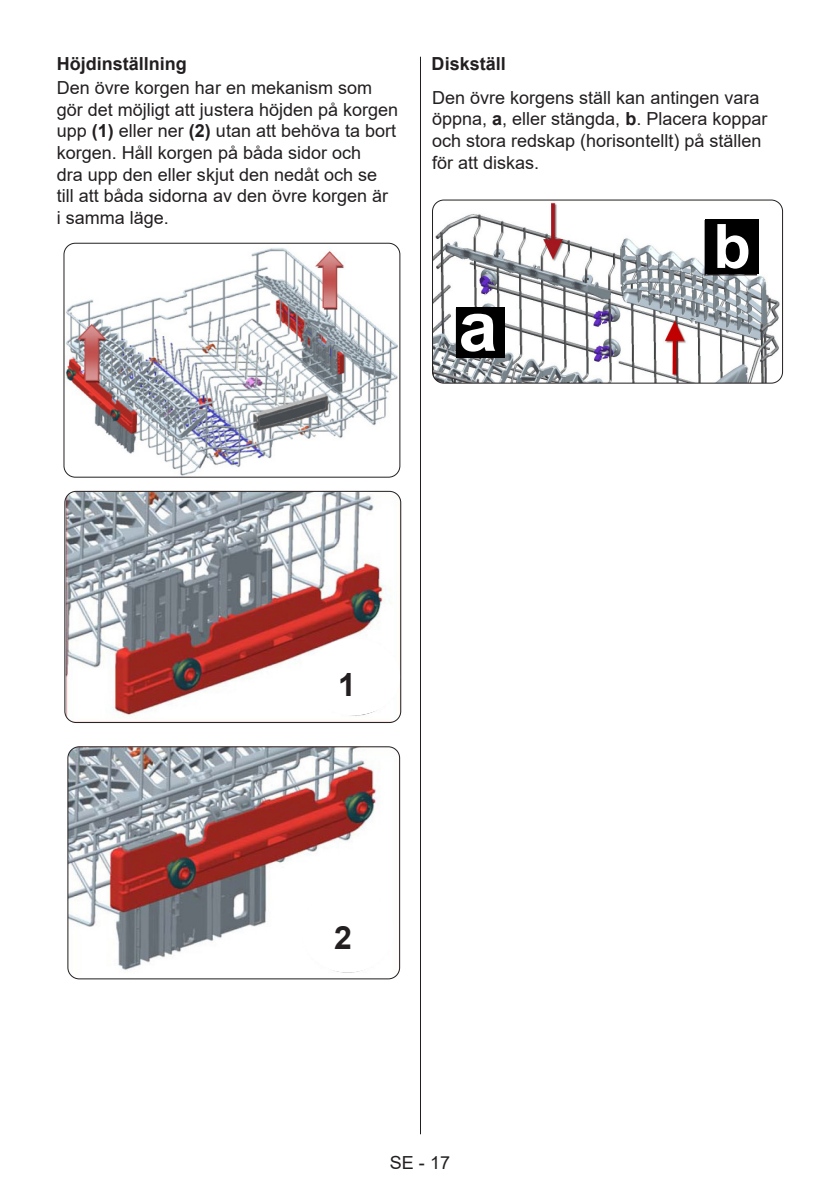
<style>
.page{position:relative;width:840px;height:1191px;background:#fff}
.page>*{position:absolute;margin:0;border:0;box-sizing:border-box;transform-origin:0 0}
.t1{font:700 70px "Arial";color:#fff}
.t2{font:700 61.2px "Arial";color:#fff}
.t3{font:700 32px "Arial";color:#231f20}
.Paragraf_yazi{font:18px/21.6px "Arial";color:#231f20}
.Paragraf_yazi-2{font:700 18px "Arial";color:#231f20}
.s1{font-weight:700}
</style>
<div class="page">
<img style="left:65px;top:243px;width:334px;height:234px">
<div style="left:63px;top:243px;width:337px;height:235px;border:1px solid #231f20;border-radius:11px"></div>
<img style="left:66px;top:491px;width:334px;height:231px">
<div style="left:64px;top:491px;width:337px;height:232px;border:1px solid #231f20;border-radius:11px"></div>
<img style="left:68px;top:747px;width:331px;height:232px">
<div style="left:67px;top:746px;width:333px;height:233px;border:1px solid #231f20;border-radius:11px"></div>
<div style="left:307px;top:638px;width:93px;height:77px;background:#fff;border-radius:50%"></div>
<div style="left:301px;top:889px;width:92px;height:83px;background:#fff;border-radius:50%"></div>
<img style="left:432px;top:200px;width:350px;height:183px">
<div style="left:432px;top:199px;width:350px;height:184px;border:1px solid #231f20;border-radius:11px"></div>
<div style="left:455px;top:307px;width:49px;height:50px;background:#000"></div>
<div style="left:704px;top:219px;width:53px;height:55px;background:#000"></div>
<hr style="left:420px;top:57px;width:1px;height:1077px;background:#231f20">
<p class="Paragraf_yazi-2" style="left:57px;top:51px;width:132px">Höjdinställning</p>
<p class="Paragraf_yazi" style="left:57px;top:77px;width:343px">Den övre korgen har en mekanism som gör det möjligt att justera höjden på korgen upp <span class="s1">(1)</span> eller ner <span class="s1">(2)</span> utan att behöva ta bort korgen. Håll korgen på båda sidor och<br>dra upp den eller skjut den nedåt och se till att båda sidorna av den övre korgen är<br>i samma läge.</p>
<p class="Paragraf_yazi-2" style="left:431px;top:51px;width:76px">Diskställ</p>
<p class="Paragraf_yazi" style="left:432px;top:87px;width:337px">Den övre korgens ställ kan antingen vara öppna, <span class="s1">a</span>, eller stängda, <span class="s1">b</span>. Placera koppar och stora redskap (horisontellt) på ställen för att diskas.</p>
<p class="t1" style="left:458px;top:277px;width:40px">a</p>
<p class="t2" style="left:713px;top:203px;width:39px">b</p>
<p class="t3" style="left:338px;top:662px;width:19px">1</p>
<p class="t3" style="left:334px;top:915px;width:19px">2</p>
<p class="Paragraf_yazi" style="left:390px;top:1152px;width:62px">SE - 17</p>
</div>
